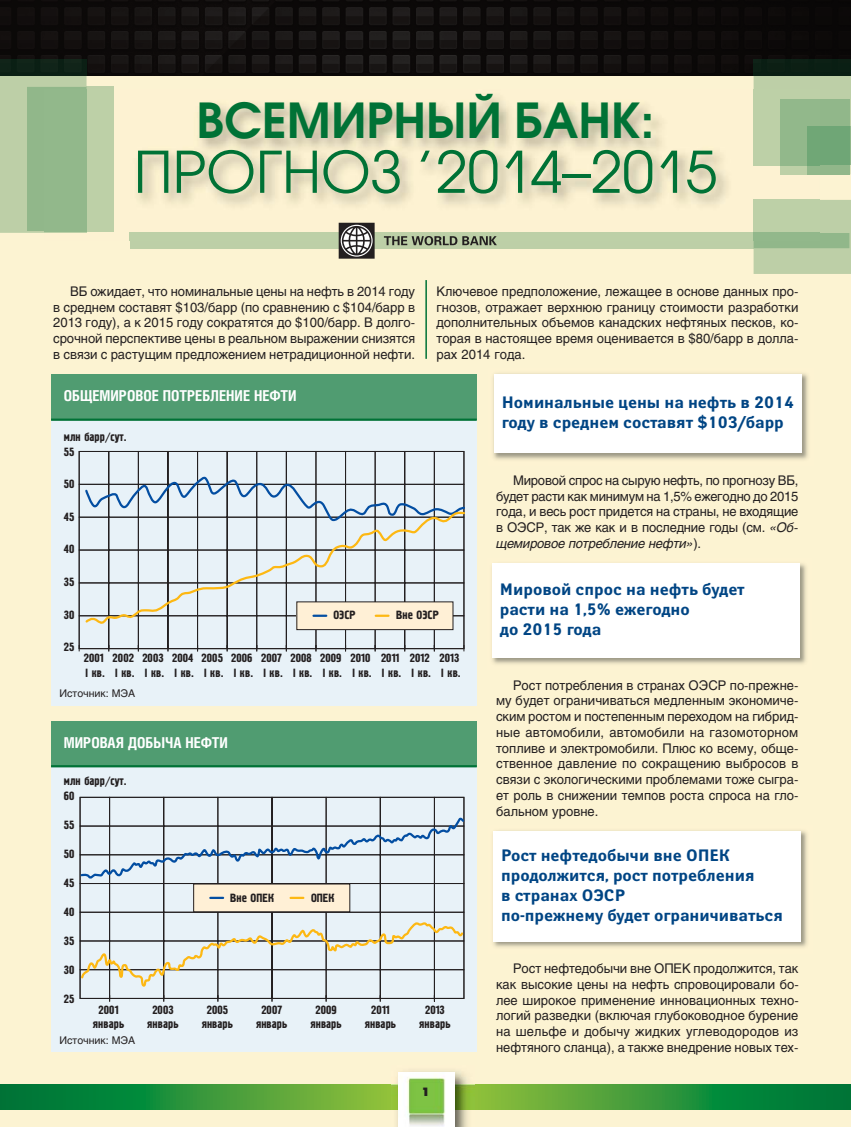
<style>
.page{position:relative;width:851px;height:1127px;background:#fff}
.page>*{position:absolute;margin:0;border:0;box-sizing:border-box;transform-origin:0 0}
.t1{font:57px "Avant Garde Gothic C";color:#007236}
.t2{font:600 48px "Avant Garde Gothic C";color:#007236}
.t3{font:700 16.5px/19.8px "Yanus C";color:#004584}
.t4{font:700 15px "Helios Cond";color:#fff}
.t5{font:13.2px/15.8px "Helios";color:#231f20;text-align:justify}
.t6{font:12px/14.4px "Pollock 1 C";color:#231f20;text-align:center}
.t7{font:12px "Futura Futuris XC";color:#231f20}
.t8{font:10.5px "Helios";letter-spacing:-.005em;color:#231f20}
.s1{font-style:italic}
</style>
<div class="page">
<div style="left:0;top:0;width:850px;height:1127px;background:#fcf3d2"></div>
<svg style="left:0;top:1084px;width:850px;height:26px"></svg>
<img style="left:0;top:0;width:850px;height:75px">
<img style="left:392px;top:1071px;width:82px;height:56px">
<img style="left:399px;top:1072px;width:55px;height:55px">
<div style="left:130px;top:240px;width:623px;height:9px;background:#bdcfa7"></div>
<img style="left:0;top:60px;width:86px;height:15px">
<hr style="left:86px;top:87px;width:27px;height:2px;background:#bdcfa7">
<svg style="left:0;top:75px;width:86px;height:158px"></svg>
<img style="left:753px;top:60px;width:97px;height:15px">
<svg style="left:753px;top:200px;width:97px;height:74px"></svg>
<hr style="left:425px;top:280px;width:2px;height:79px;background:#007236">
<img style="left:493px;top:373px;width:315px;height:87px">
<div style="left:494px;top:375px;width:307px;height:78px;background:#fff"></div>
<img style="left:492px;top:563px;width:314px;height:101px">
<div style="left:492px;top:564px;width:307px;height:94px;background:#fff"></div>
<img style="left:493px;top:830px;width:314px;height:117px">
<div style="left:493px;top:831px;width:308px;height:111px;background:#fff"></div>
<img style="left:86px;top:89px;width:733px;height:151px">
<div style="left:130px;top:233px;width:623px;height:7px;background:#bdd0a7"></div>
<img style="left:45px;top:231px;width:41px;height:2px">
<img style="left:45px;top:89px;width:68px;height:142px">
<svg style="left:753px;top:75px;width:97px;height:100px"></svg>
<img style="left:807px;top:127px;width:12px;height:38px">
<img style="left:753px;top:200px;width:66px;height:40px">
<div style="left:51px;top:379px;width:425px;height:326px;background:#e8f2f8"></div>
<svg style="left:79px;top:451px;width:386px;height:200px"></svg>
<div style="left:51px;top:375px;width:425px;height:45px;background:#509c71"></div>
<hr style="left:51px;top:418px;width:425px;height:3px;background:#007236">
<div style="left:51px;top:725px;width:425px;height:327px;background:#e8f2f8"></div>
<svg style="left:79px;top:797px;width:386px;height:204px"></svg>
<div style="left:51px;top:721px;width:425px;height:45px;background:#509c71"></div>
<hr style="left:51px;top:765px;width:425px;height:2px;background:#007236">
<svg style="left:384px;top:236px;width:113px;height:9px"></svg>
<svg style="left:338px;top:223px;width:36px;height:36px"></svg>
<h2 class="t2" style="left:197px;top:98px;width:459px">ВСЕМИРНЫЙ БАНК:</h2>
<h1 class="t1" style="left:134px;top:145px;width:585px">ПРОГНОЗ ’2014–2015</h1>
<p class="t5" style="left:53px;top:285px;width:363px;text-indent:17px">ВБ ожидает, что номинальные цены на нефть в 2014 году в среднем составят $103/барр (по сравнению с $104/барр в 2013 году), а к 2015 году сократятся до $100/барр. В долго&shy;срочной перспективе цены в реальном выражении снизятся в связи с растущим предложением нетрадиционной нефти.</p>
<p class="t5" style="left:436px;top:285px;width:363px">Ключевое предположение, лежащее в основе данных про&shy;гнозов, отражает верхнюю границу стоимости разработки дополнительных объемов канадских нефтяных песков, ко&shy;торая в настоящее время оценивается в $80/барр в долла&shy;рах 2014 года.</p>
<p class="t4" style="left:64px;top:390px;width:234px">ОБЩЕМИРОВОЕ ПОТРЕБЛЕНИЕ НЕФТИ</p>
<p class="t6" style="left:64px;top:430px;width:64px">млн барр/сут.</p>
<p class="t6" style="left:64px;top:445px;width:12px">55</p>
<p class="t6" style="left:64px;top:477px;width:12px">50</p>
<p class="t6" style="left:64px;top:510px;width:12px">45</p>
<p class="t6" style="left:64px;top:542px;width:12px">40</p>
<p class="t6" style="left:64px;top:575px;width:12px">35</p>
<p class="t6" style="left:64px;top:607px;width:12px">30</p>
<p class="t6" style="left:64px;top:640px;width:12px">25</p>
<p class="t6" style="left:333px;top:608px;width:24px">ОЭСР</p>
<p class="t6" style="left:396px;top:608px;width:44px">Вне ОЭСР</p>
<p class="t6" style="left:84px;top:651px;width:378px;text-align:left">2001 2002<br>I кв. I кв. I кв. I кв. I кв. I кв. I кв. I кв. I кв. I кв. I кв. I кв. I кв.</p>
<p class="t6" style="left:142px;top:651px;width:318px">2003 2004 2005 2006 2007 2008 2009 2010 2011 2012 2013</p>
<p class="t8" style="left:60px;top:690px;width:77px">Источник: МЭА</p>
<p class="t4" style="left:64px;top:736px;width:165px">МИРОВАЯ ДОБЫЧА НЕФТИ</p>
<p class="t6" style="left:64px;top:774px;width:64px">млн барр/сут.</p>
<p class="t6" style="left:64px;top:789px;width:12px">60</p>
<p class="t6" style="left:64px;top:818px;width:12px">55</p>
<p class="t6" style="left:64px;top:847px;width:12px">50</p>
<p class="t6" style="left:64px;top:876px;width:12px">45</p>
<p class="t6" style="left:64px;top:905px;width:12px">40</p>
<p class="t6" style="left:64px;top:934px;width:12px">35</p>
<p class="t6" style="left:64px;top:963px;width:12px">30</p>
<p class="t6" style="left:64px;top:992px;width:12px">25</p>
<p class="t6" style="left:230px;top:890px;width:45px">Вне ОПЕК</p>
<p class="t6" style="left:311px;top:890px;width:25px">ОПЕК</p>
<p class="t6" style="left:93px;top:1003px;width:33px">2001 январь</p>
<p class="t6" style="left:147px;top:1003px;width:33px">2003 январь</p>
<p class="t6" style="left:202px;top:1003px;width:33px">2005 январь</p>
<p class="t6" style="left:256px;top:1003px;width:33px">2007 январь</p>
<p class="t6" style="left:310px;top:1003px;width:33px">2009 январь</p>
<p class="t6" style="left:365px;top:1003px;width:33px">2011 январь</p>
<p class="t6" style="left:419px;top:1003px;width:33px">2013 январь</p>
<p class="t8" style="left:60px;top:1036px;width:77px">Источник: МЭА</p>
<p class="t7" style="left:421px;top:1087px;width:10px">1</p>
<p class="t3" style="left:501px;top:394px;width:294px">Номинальные цены на нефть в 2014 году в среднем составят $103/барр</p>
<p class="t5" style="left:496px;top:474px;width:304px;text-indent:17px">Мировой спрос на сырую нефть, по прогнозу ВБ, будет расти как минимум на 1,5% ежегодно до 2015 года, и весь рост придется на страны, не входящие в ОЭСР, так же как и в последние годы (см. <span class="s1">«Об&shy;щемировое потребление нефти»</span>).</p>
<p class="t3" style="left:500px;top:581px;width:246px">Мировой спрос на нефть будет расти на 1,5% ежегодно<br>до 2015 года</p>
<p class="t5" style="left:496px;top:678px;width:304px;text-indent:17px">Рост потребления в странах ОЭСР по-прежне&shy;му будет ограничиваться медленным экономиче&shy;ским ростом и постепенным переходом на гибрид&shy;ные автомобили, автомобили на газомоторном топливе и электромобили. Плюс ко всему, обще&shy;ственное давление по сокращению выбросов в связи с экологическими проблемами тоже сыгра&shy;ет роль в снижении темпов роста спроса на гло&shy;бальном уровне.</p>
<p class="t3" style="left:501px;top:847px;width:283px">Рост нефтедобычи вне ОПЕК продолжится, рост потребления<br>в странах ОЭСР<br>по-прежнему будет ограничиваться</p>
<p class="t5" style="left:496px;top:962px;width:304px;text-indent:17px">Рост нефтедобычи вне ОПЕК продолжится, так как высокие цены на нефть спровоцировали бо&shy;лее широкое применение инновационных техно&shy;логий разведки (включая глубоководное бурение на шельфе и добычу жидких углеводородов из нефтяного сланца), а также внедрение новых тех-</p>
</div>
